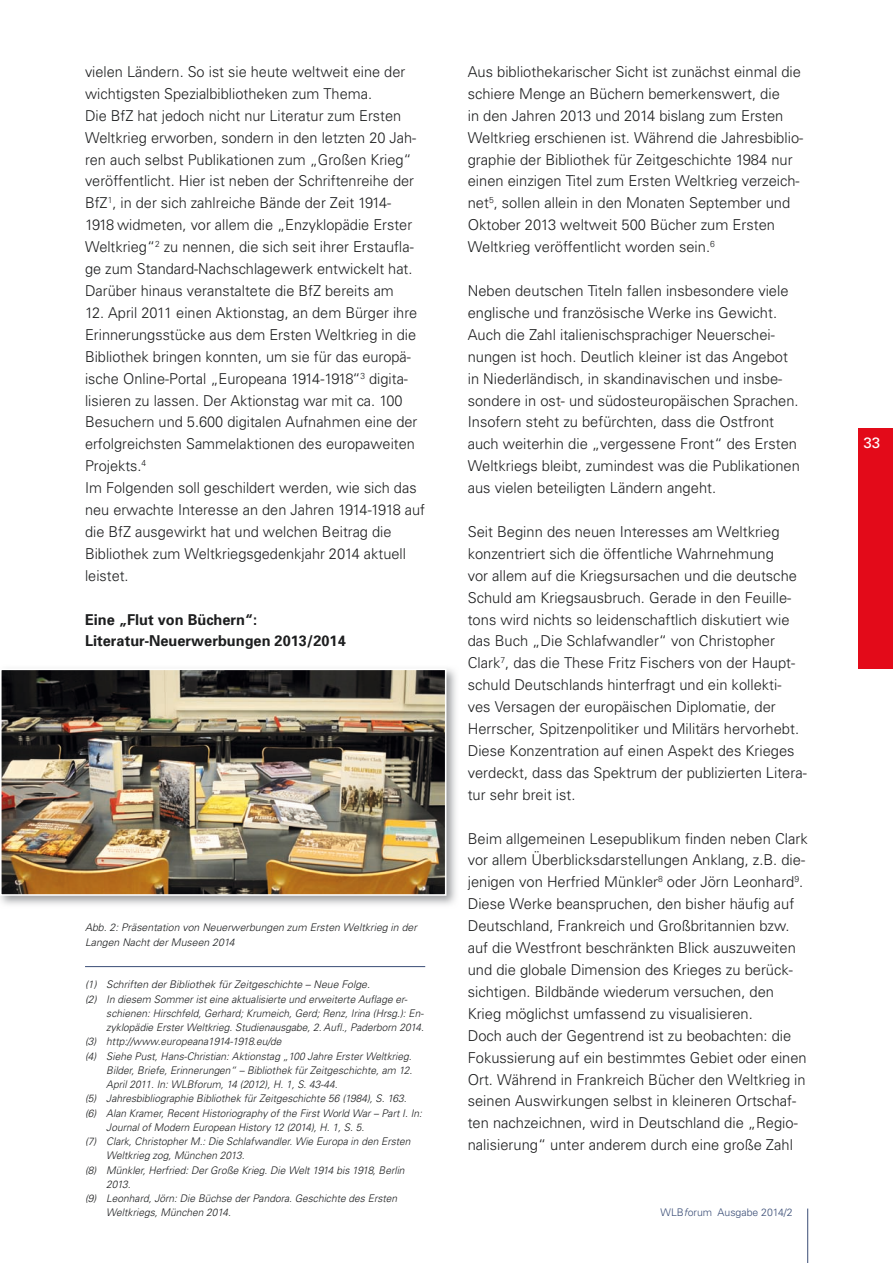
<style>
.page{position:relative;width:893px;height:1263px;background:#fff}
.page>*{position:absolute;margin:0;border:0;box-sizing:border-box;transform-origin:0 0}
.t1{font:300 15px/21.9px "Univers";color:#1d1e1f}
.t2{font:700 15px/21.9px "Univers";color:#1d1e1f}
.t3{font:15px "Univers";color:#fff}
.t4{font:italic 300 10.5px/14.2px "Univers";color:#1d1e1f}
.t5{font:300 10.5px "Univers";color:#3a4d76}
.s1{font-style:italic}
</style>
<div class="page">
<hr style="left:807px;top:1208px;width:1px;height:55px;background:#3a4d76">
<div style="left:859px;top:428px;width:34px;height:240px;background:#e30a19"></div>
<img style="left:0;top:668px;width:456px;height:237px">
<img style="left:3px;top:671px;width:440px;height:222px">
<div style="left:0;top:668px;width:446px;height:228px;border:2px solid #fff"></div>
<hr style="left:85px;top:966px;width:340px;height:1px;background:#3a4d76">
<p class="t1" style="left:85px;top:60px;width:333px">vielen Ländern. So ist sie heute weltweit eine der wichtigsten Spezialbibliotheken zum Thema.<br>Die BfZ hat jedoch nicht nur Literatur zum Ersten Weltkrieg erworben, sondern in den letzten 20 Jah&shy;ren auch selbst Publikationen zum „Großen Krieg“ veröffentlicht. Hier ist neben der Schriftenreihe der BfZ<sup>1</sup>, in der sich zahlreiche Bände der Zeit 1914- 1918 widmeten, vor allem die „Enzyklopädie Erster Weltkrieg“<sup>2</sup> zu nennen, die sich seit ihrer Erstaufla&shy;ge zum Standard-Nachschlagewerk entwickelt hat.<br>Darüber hinaus veranstaltete die BfZ bereits am</p>
<p class="t1" style="left:85px;top:301px;width:341px">12. April 2011 einen Aktionstag, an dem Bürger ihre Erinnerungsstücke aus dem Ersten Weltkrieg in die Bibliothek bringen konnten, um sie für das europä&shy;ische Online-Portal „Europeana 1914-1918“<sup>3</sup> digita&shy;lisieren zu lassen. Der Aktionstag war mit ca. 100<br>Besuchern und 5.600 digitalen Aufnahmen eine der erfolgreichsten Sammelaktionen des europaweiten Projekts.<sup>4<br></sup>Im Folgenden soll geschildert werden, wie sich das neu erwachte Interesse an den Jahren 1914-1918 auf die BfZ ausgewirkt hat und welchen Beitrag die Bibliothek zum Weltkriegsgedenkjahr 2014 aktuell leistet.</p>
<p class="t2" style="left:85px;top:608px;width:262px">Eine „Flut von Büchern“:<br>Literatur-Neuerwerbungen 2013/2014</p>
<p class="t4" style="left:85px;top:920px;width:333px">Abb. 2: Präsentation von Neuerwerbungen zum Ersten Weltkrieg in der<br>Langen Nacht der Museen 2014</p>
<p class="t4" style="left:85px;top:977px;width:287px">(1) Schriften der Bibliothek für Zeitgeschichte – Neue Folge.</p>
<p class="t4" style="left:85px;top:991px;width:323px">(2) In diesem Sommer ist eine aktualisierte und erweiterte Auflage er-</p>
<p class="t4" style="left:106px;top:1005px;width:318px">schienen: Hirschfeld, Gerhard; Krumeich, Gerd; Renz, Irina (Hrsg.): En-</p>
<p class="t4" style="left:106px;top:1020px;width:319px">zyklopädie Erster Weltkrieg. Studienausgabe, 2. Aufl., Paderborn 2014.</p>
<p class="t4" style="left:85px;top:1034px;width:198px">(3) http://www.europeana1914-1918.eu/de</p>
<p class="t4" style="left:85px;top:1048px;width:328px">(4) Siehe Pust, Hans-Christian: Aktionstag „100 Jahre Erster Weltkrieg.</p>
<p class="t4" style="left:106px;top:1062px;width:307px">Bilder, Briefe, Erinnerungen“ – Bibliothek für Zeitgeschichte, am 12.</p>
<p class="t4" style="left:106px;top:1077px;width:233px">April 2011. In: WLBforum, 14 (2012), H. 1, S. 43-44.</p>
<p class="t4" style="left:85px;top:1091px;width:323px">(5) Jahresbibliographie Bibliothek für Zeitgeschichte 56 (1984), S. 163.</p>
<p class="t4" style="left:85px;top:1105px;width:339px">(6) Alan Kramer, Recent Historiography of the First World War – Part I. In:</p>
<p class="t4" style="left:106px;top:1119px;width:260px">Journal of Modern European History 12 (2014), H. 1, S. 5.</p>
<p class="t4" style="left:85px;top:1134px;width:327px">(7) Clark, Christopher M.: Die Schlafwandler. Wie Europa in den Ersten</p>
<p class="t4" style="left:106px;top:1148px;width:140px">Weltkrieg zog, München 2013.</p>
<p class="t4" style="left:85px;top:1162px;width:321px">(8) Münkler, Herfried: Der Große Krieg. Die Welt 1914 bis 1918, Berlin</p>
<p class="t4" style="left:106px;top:1176px;width:26px">2013.</p>
<p class="t4" style="left:85px;top:1191px;width:314px">(9) Leonhard, Jörn: Die Büchse der Pandora. Geschichte des Ersten</p>
<p class="t4" style="left:106px;top:1205px;width:126px">Weltkriegs, München 2014.</p>
<p class="t1" style="left:468px;top:60px;width:337px">Aus bibliothekarischer Sicht ist zunächst einmal die schiere Menge an Büchern bemerkenswert, die<br>in den Jahren 2013 und 2014 bislang zum Ersten Weltkrieg erschienen ist. Während die Jahresbiblio&shy;graphie der Bibliothek für Zeitgeschichte 1984 nur einen einzigen Titel zum Ersten Weltkrieg verzeich&shy;net<sup>5</sup>, sollen allein in den Monaten September und Oktober 2013 weltweit 500 Bücher zum Ersten Weltkrieg veröffentlicht worden sein.<sup>6</sup></p>
<p class="t1" style="left:468px;top:279px;width:334px">Neben deutschen Titeln fallen insbesondere viele englische und französische Werke ins Gewicht.<br>Auch die Zahl italienischsprachiger Neuerschei&shy;nungen ist hoch. Deutlich kleiner ist das Angebot in Niederländisch, in skandinavischen und insbe&shy;sondere in ost- und südosteuropäischen Sprachen.<br>Insofern steht zu befürchten, dass die Ostfront auch weiterhin die „vergessene Front“ des Ersten Weltkriegs bleibt, zumindest was die Publikationen aus vielen beteiligten Ländern angeht.</p>
<p class="t1" style="left:468px;top:520px;width:341px">Seit Beginn des neuen Interesses am Weltkrieg konzentriert sich die öffentliche Wahrnehmung<br>vor allem auf die Kriegsursachen und die deutsche Schuld am Kriegsausbruch. Gerade in den Feuille&shy;tons wird nichts so leidenschaftlich diskutiert wie das Buch „Die Schlafwandler“ von Christopher Clark<sup>7</sup>, das die These Fritz Fischers von der Haupt&shy;schuld Deutschlands hinterfragt und ein kollekti&shy;ves Versagen der europäischen Diplomatie, der Herrscher, Spitzenpolitiker und Militärs hervorhebt.<br>Diese Konzentration auf einen Aspekt des Krieges verdeckt, dass das Spektrum der publizierten Litera&shy;tur sehr breit ist.</p>
<p class="t1" style="left:468px;top:827px;width:341px">Beim allgemeinen Lesepublikum finden neben Clark vor allem Überblicksdarstellungen Anklang, z.B. die&shy;jenigen von Herfried Münkler<sup>8</sup> oder Jörn Leonhard<sup>9</sup>.<br>Diese Werke beanspruchen, den bisher häufig auf Deutschland, Frankreich und Großbritannien bzw. auf die Westfront beschränkten Blick auszuweiten und die globale Dimension des Krieges zu berück&shy;sichtigen. Bildbände wiederum versuchen, den Krieg möglichst umfassend zu visualisieren.<br>Doch auch der Gegentrend ist zu beobachten: die Fokussierung auf ein bestimmtes Gebiet oder einen Ort. Während in Frankreich Bücher den Weltkrieg in seinen Auswirkungen selbst in kleineren Ortschaf&shy;ten nachzeichnen, wird in Deutschland die „Regio&shy;nalisierung“ unter anderem durch eine große Zahl</p>
<p class="t5" style="left:661px;top:1206px;width:134px">WLB<span class="s1">f</span>orum Ausgabe 2014/2</p>
<p class="t3" style="left:863px;top:434px;width:18px">33</p>
</div>
